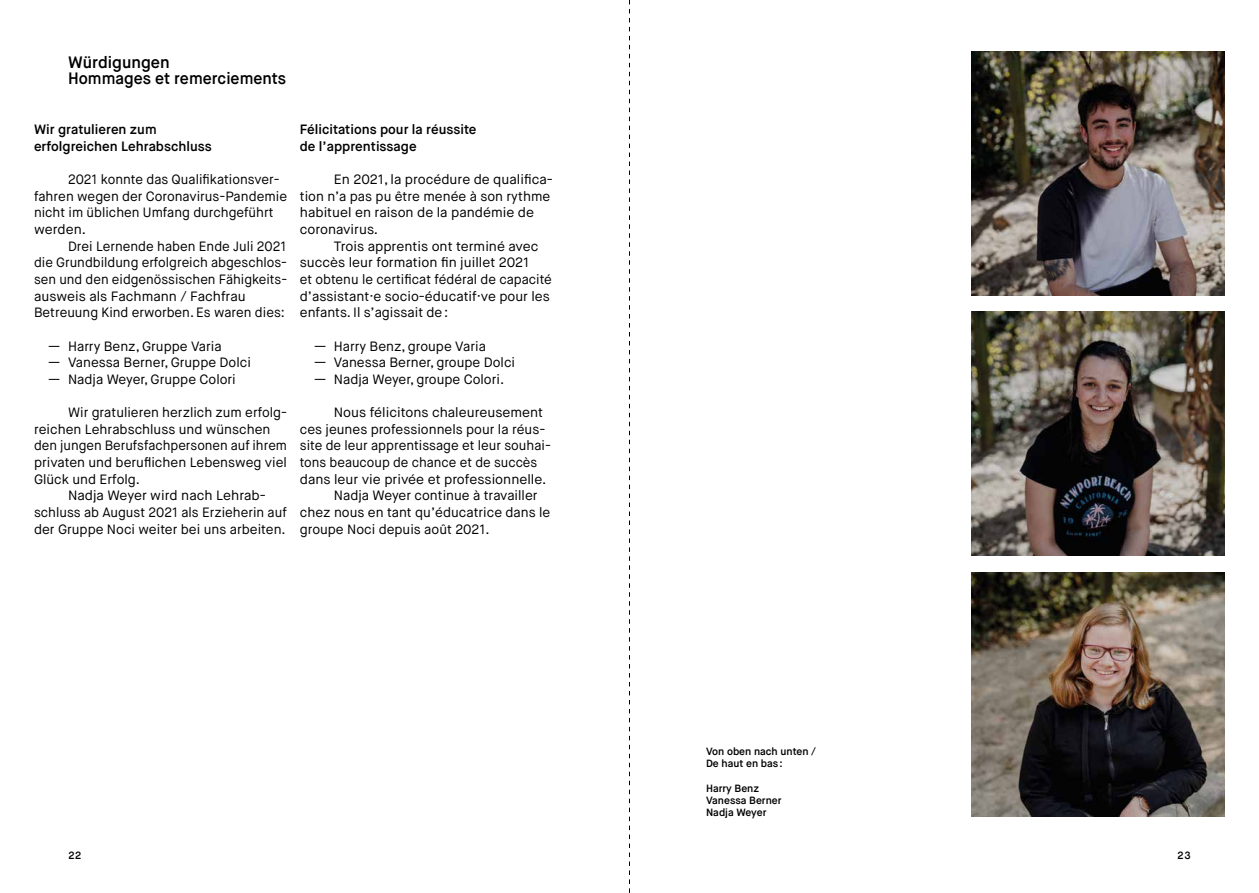
<style>
.page{position:relative;width:1259px;height:893px;background:#fff}
.page>*{position:absolute;margin:0;border:0;box-sizing:border-box;transform-origin:0 0}
.t1{font:600 16.5px/16.6px "Maison Neue";color:#000}
.t2{font:13.5px/16.6px "Maison Neue";color:#000}
.t3{font:600 13.5px/16.6px "Maison Neue";color:#000}
.t4{font:600 10.5px/12px "Maison Neue";color:#000}
.s1{color:#fff}
</style>
<div class="page">
<img style="left:972px;top:51px;width:253px;height:244px">
<img style="left:972px;top:312px;width:253px;height:244px">
<img style="left:972px;top:572px;width:253px;height:244px">
<svg style="left:629px;top:0;width:1px;height:893px"></svg>
<p class="t1" style="left:68px;top:54px;width:219px">Würdigungen<br>Hommages et remerciements</p>
<p class="t3" style="left:34px;top:121px;width:179px">Wir gratulieren zum erfolgreichen Lehrabschluss</p>
<p class="t2" style="left:34px;top:171px;width:254px;text-indent:34px">2021 konnte das Qualifikationsver&shy;fahren wegen der Coronavirus-Pandemie nicht im üblichen Umfang durchgeführt werden.</p>
<p class="t2" style="left:34px;top:238px;width:254px;text-indent:34px">Drei Lernende haben Ende Juli 2021 die Grundbildung erfolgreich abgeschlos&shy;sen und den eidgenössischen Fähigkeits&shy;ausweis als Fachmann / Fachfrau Betreuung Kind erworben. Es waren dies:</p>
<p class="t2" style="left:34px;top:338px;width:218px"><span class="s1">—</span>— Harry Benz, Gruppe Varia <span class="s1">—</span>— Vanessa Berner, Gruppe Dolci <span class="s1">—</span>— Nadja Weyer, Gruppe Colori</p>
<p class="t2" style="left:68px;top:404px;width:220px">Wir gratulieren herzlich zum erfolg-</p>
<p class="t2" style="left:34px;top:421px;width:238px">reichen Lehrabschluss und wünschen</p>
<p class="t2" style="left:34px;top:437px;width:254px">den jungen Berufsfachpersonen auf ihrem</p>
<p class="t2" style="left:34px;top:454px;width:254px">privaten und beruflichen Lebensweg viel</p>
<p class="t2" style="left:34px;top:471px;width:108px">Glück und Erfolg.</p>
<p class="t2" style="left:68px;top:487px;width:199px">Nadja Weyer wird nach Lehrab-</p>
<p class="t2" style="left:34px;top:504px;width:254px">schluss ab August 2021 als Erzieherin auf</p>
<p class="t2" style="left:34px;top:521px;width:253px">der Gruppe Noci weiter bei uns arbeiten.</p>
<p class="t3" style="left:300px;top:121px;width:178px">Félicitations pour la réussite de l’apprentissage</p>
<p class="t2" style="left:300px;top:171px;width:254px;text-indent:34px">En 2021, la procédure de qualifica&shy;tion n’a pas pu être menée à son rythme habituel en raison de la pandémie de coronavirus.</p>
<p class="t2" style="left:300px;top:238px;width:254px;text-indent:34px">Trois apprentis ont terminé avec succès leur formation fin juillet 2021<br>et obtenu le certificat fédéral de capacité d’assistant·e socio-éducatif·ve pour les enfants. Il s’agissait de:</p>
<p class="t2" style="left:300px;top:338px;width:217px"><span class="s1">—</span>— Harry Benz, groupe Varia <span class="s1">—</span>— Vanessa Berner, groupe Dolci <span class="s1">—</span>— Nadja Weyer, groupe Colori.</p>
<p class="t2" style="left:334px;top:404px;width:211px">Nous félicitons chaleureusement</p>
<p class="t2" style="left:300px;top:421px;width:247px">ces jeunes professionnels pour la réus-</p>
<p class="t2" style="left:300px;top:437px;width:252px">site de leur apprentissage et leur souhai-</p>
<p class="t2" style="left:300px;top:454px;width:239px">tons beaucoup de chance et de succès</p>
<p class="t2" style="left:300px;top:471px;width:248px">dans leur vie privée et professionnelle.</p>
<p class="t2" style="left:334px;top:487px;width:205px">Nadja Weyer continue à travailler</p>
<p class="t2" style="left:300px;top:504px;width:252px">chez nous en tant qu’éducatrice dans le</p>
<p class="t2" style="left:300px;top:521px;width:191px">groupe Noci depuis août 2021.</p>
<p class="t4" style="left:706px;top:745px;width:111px">Von oben nach unten /<br>De haut en bas:</p>
<p class="t4" style="left:706px;top:783px;width:77px">Harry Benz<br>Vanessa Berner<br>Nadja Weyer</p>
<p class="t4" style="left:68px;top:849px;width:15px">22</p>
<p class="t4" style="left:1177px;top:849px;width:15px">23</p>
</div>
